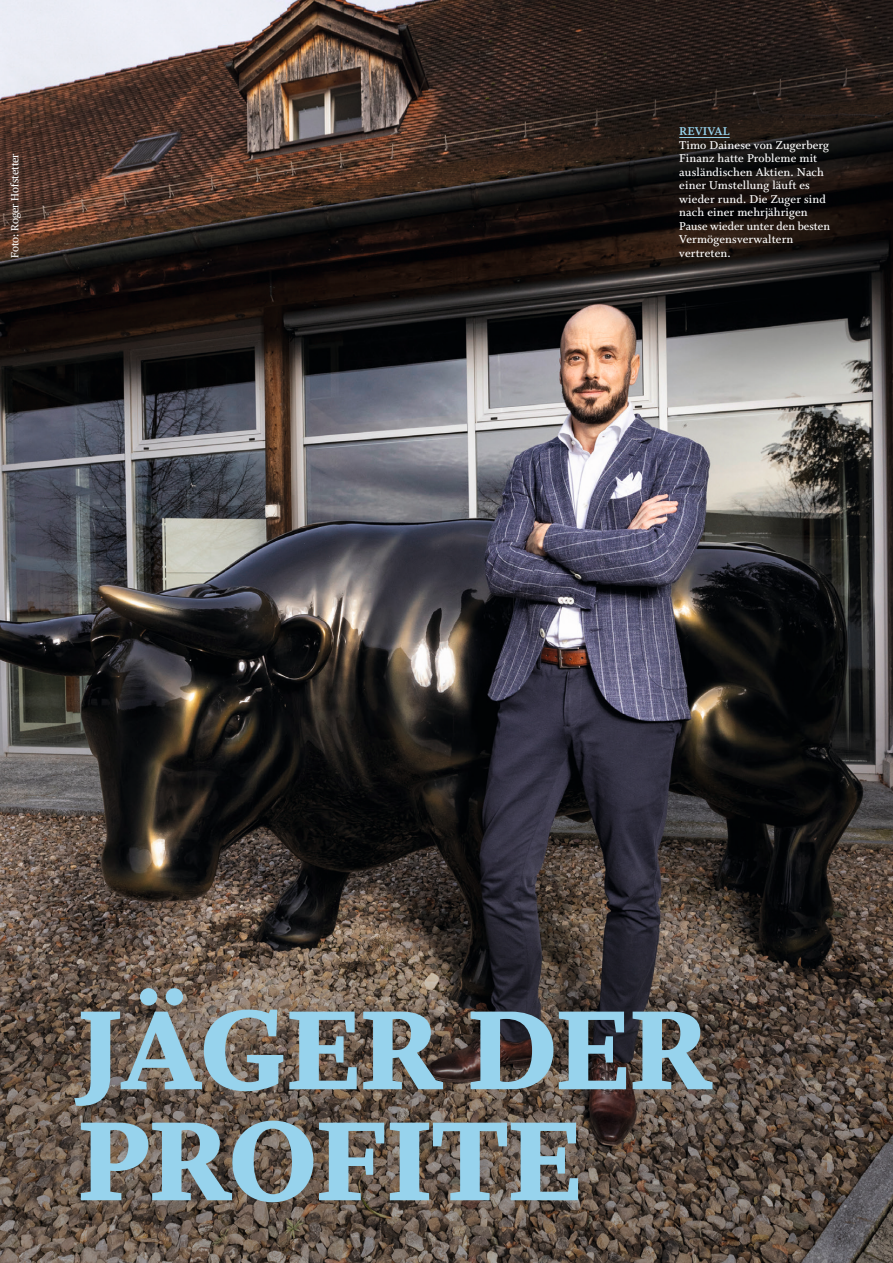
<style>
.page{position:relative;width:893px;height:1263px;background:#fff}
.page>*{position:absolute;margin:0;border:0;box-sizing:border-box;transform-origin:0 0}
._230_Titel_130_WhitBol_x04{font:900 126px/111px "Whitman";letter-spacing:-.02em;color:#97d3ed}
._830_Legi_8_5_WhitRom_x11{font:600 12.75px/13.5px "Whitman";letter-spacing:.01em;color:#fff}
._830_Legi_8_5_WhitRom_x11-2{font:700 12.75px "Whitman";letter-spacing:.005em;color:#97d3ed}
.t1{font:10.5px "Publico Text";color:#fff}
</style>
<div class="page">
<img style="left:0;top:0;width:893px;height:1263px">
<hr style="left:679px;top:137px;width:51px;height:1px;background:#97d3ed">
<p class="t1" style="left:7px;top:258px;width:106px;rotate:-90deg">Foto: Roger Hofstetter</p>
<p class="_830_Legi_8_5_WhitRom_x11-2" style="left:679px;top:124px;width:52px">REVIVAL</p>
<p class="_830_Legi_8_5_WhitRom_x11" style="left:679px;top:138px;width:152px">Timo Dainese von Zugerberg<br>Finanz hatte Probleme mit ausländischen Aktien. Nach einer Umstellung läuft es wieder rund. Die Zuger sind nach einer mehrjährigen<br>Pause wieder unter den besten<br>Vermögensverwaltern vertreten.</p>
<p class="_230_Titel_130_WhitBol_x04" style="left:77px;top:996px;width:638px">JÄGER DER<br>PROFITE</p>
</div>
